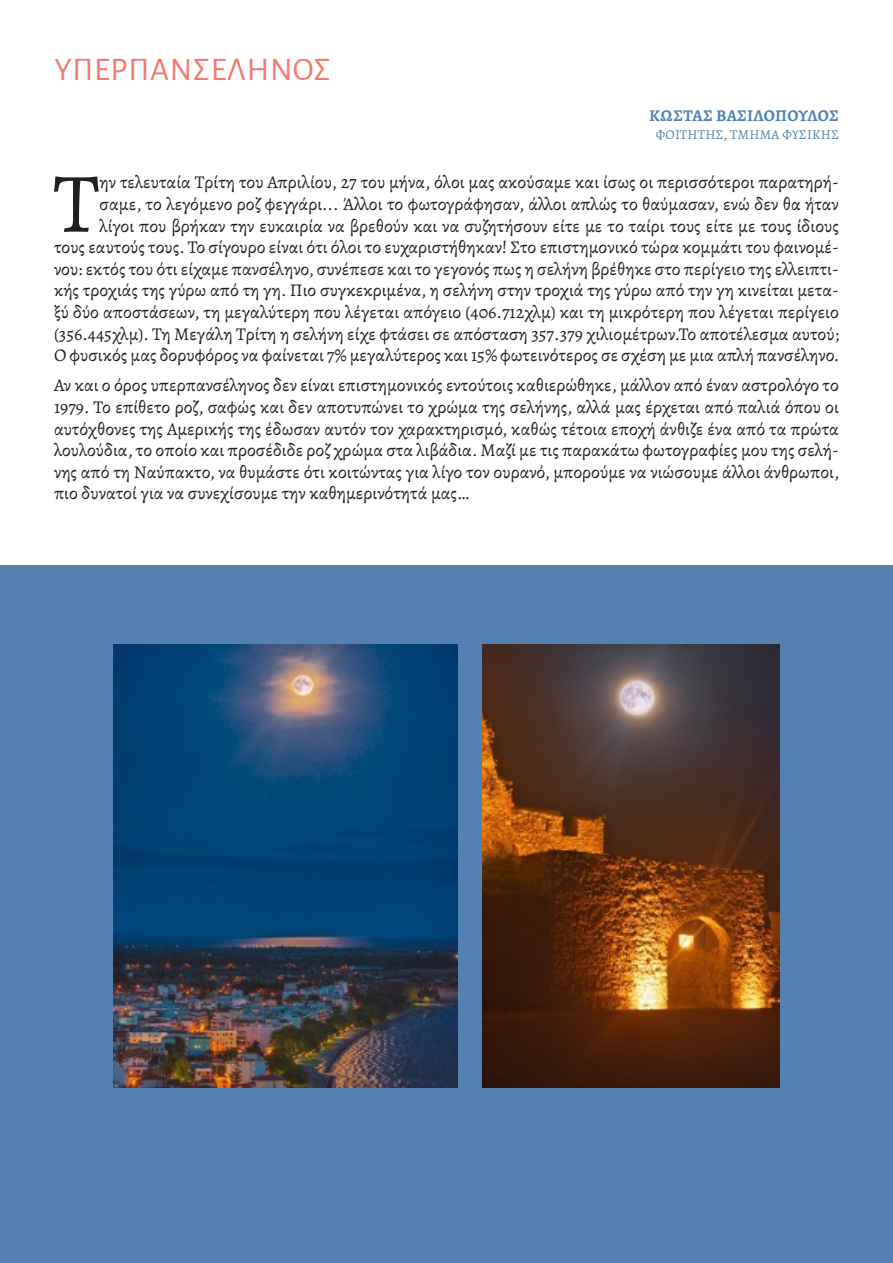
<style>
.page{position:relative;width:893px;height:1263px;background:#fff}
.page>*{position:absolute;margin:0;border:0;box-sizing:border-box;transform-origin:0 0}
._1st{font:85.05px "Alegreya";color:#231f20}
.t1{font:33px "Alegreya Sans";letter-spacing:.02em;color:#f37a6e}
._1st-2{font:18px/21.6px "Alegreya";color:#231f20;text-align:right}
.text{font:18px/21.6px "Alegreya";color:#231f20;text-align:justify}
.author-title{font:700 16.5px "Alegreya";letter-spacing:.01em;color:#5482b0}
.author-title-2{font:13.5px "Alegreya";letter-spacing:.02em;color:#5482b0}
</style>
<div class="page">
<div style="left:0;top:566px;width:893px;height:697px;background:#5482b0"></div>
<img style="left:113px;top:645px;width:344px;height:442px">
<img style="left:483px;top:645px;width:296px;height:442px">
<hr style="left:892px;top:0;width:1px;height:325px;background:#5482b0">
<p class="t1" style="left:54px;top:47px;width:278px">ΥΠΕΡΠΑΝΣΕΛΗ ΝΟΣ</p>
<p class="author-title" style="left:649px;top:104px;width:191px">ΚΩΣΤΑΣ ΒΑΣΙΛΟΠΟΥΛΟΣ</p>
<p class="author-title-2" style="left:656px;top:126px;width:185px">ΦΟΙΤΗΤΉΣ, ΤΜΉΜΑ ΦΥΣΙΚΉΣ</p>
<p class="_1st-2" style="left:54px;top:172px;width:787px">ην τελευταία Τρίτη του Απριλίου, 27 του μήνα, όλοι μας ακούσαμε και ίσως οι περισσότεροι παρατηρή&shy;σαμε, το λεγόμενο ροζ φεγγάρι... Άλλοι το φωτογράφησαν, άλλοι απλώς το θαύμασαν, ενώ δεν θα ήταν<br>λίγοι που βρήκαν την ευκαιρία να βρεθούν και να συζητήσουν είτε με το ταίρι τους είτε με τους ίδιους<br>τους εαυτούς τους. Το σίγουρο είναι ότι όλοι το ευχαριστήθηκαν! Στο επιστημονικό τώρα κομμάτι του φαινομέ&shy;νου: εκτός του ότι είχαμε πανσέληνο, συνέπεσε και το γεγονός πως η σελήνη βρέθηκε στο περίγειο της ελλειπτι&shy;κής τροχιάς της γύρω από τη γη. Πιο συγκεκριμένα, η σελήνη στην τροχιά της γύρω από την γη κινείται μετα&shy;ξύ δύο αποστάσεων, τη μεγαλύτερη που λέγεται απόγειο (406.712χλμ) και τη μικρότερη που λέγεται περίγειο (356.445χλμ). Τη Μεγάλη Τρίτη η σελήνη είχε φτάσει σε απόσταση 357.379 χιλιομέτρων.Το αποτέλεσμα αυτού; Ο φυσικός μας δορυφόρος να φαίνεται 7% μεγαλύτερος και 15% φωτεινότερος σε σχέση με μια απλή πανσέληνο.</p>
<p class="text" style="left:54px;top:374px;width:787px">Αν και ο όρος υπερπανσέληνος δεν είναι επιστημονικός εντούτοις καθιερώθηκε, μάλλον από έναν αστρολόγο το 1979. Το επίθετο ροζ, σαφώς και δεν αποτυπώνει το χρώμα της σελήνης, αλλά μας έρχεται από παλιά όπου οι αυτόχθονες της Αμερικής της έδωσαν αυτόν τον χαρακτηρισμό, καθώς τέτοια εποχή άνθιζε ένα από τα πρώτα λουλούδια, το οποίο και προσέδιδε ροζ χρώμα στα λιβάδια. Μαζί με τις παρακάτω φωτογραφίες μου της σελή&shy;νης από τη Ναύπακτο, να θυμάστε ότι κοιτώντας για λίγο τον ουρανό, μπορούμε να νιώσουμε άλλοι άνθρωποι, πιο δυνατοί για να συνεχίσουμε την καθημερινότητά μας…</p>
<p class="_1st" style="left:53px;top:150px;width:48px">Τ</p>
</div>
